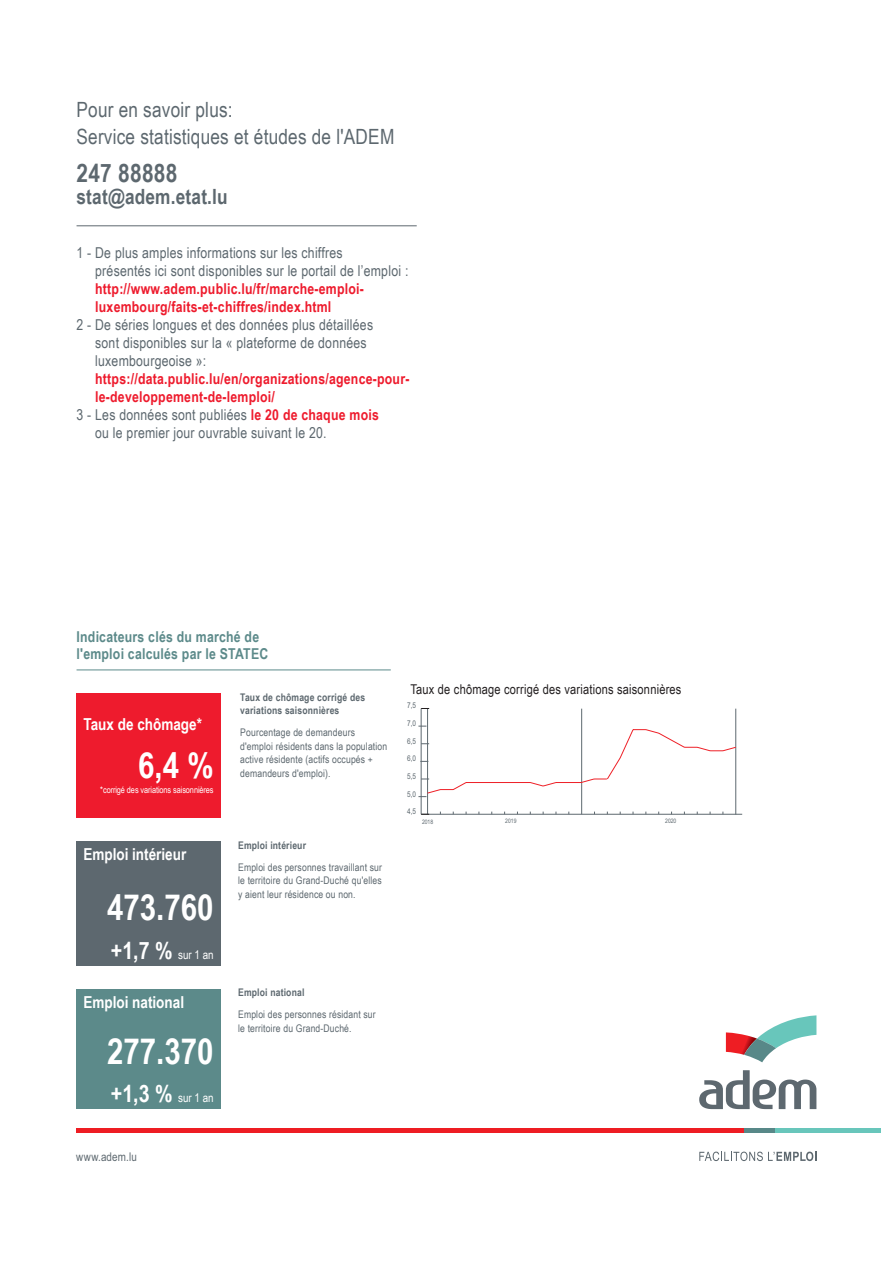
<style>
.page{position:relative;width:893px;height:1263px;background:#fff}
.page>*{position:absolute;margin:0;border:0;box-sizing:border-box;transform-origin:0 0}
.Highlights_-_Chiffre{font:700 36px "Arial Narrow";color:#fff}
.t1{font:700 25.5px "Arial Narrow";letter-spacing:.01em;color:#5d686f}
.t2{font:21px "Arial Narrow";letter-spacing:.01em;color:#5d686f}
.t3{font:700 21px "Arial Narrow";letter-spacing:.01em;color:#5d686f}
.Highlights_-_Titre{font:700 16.5px "Arial Narrow";color:#fff}
.Notes{font:15px/18px "Arial Narrow";letter-spacing:.015em;color:#5d686f}
._1_1_1__Titre{font:700 15px/16.5px "Arial Narrow";letter-spacing:.015em;color:#5c8a8a}
._1_1_1_1__Titre{font:13.5px "Arial Narrow";letter-spacing:.015em;color:#231f20}
.Highlights_-_Chiffre-2{font:12px "Arial Narrow";color:#fff}
.t4{font:12px "Arial Narrow";letter-spacing:.01em;color:#5d686f}
.Notes-2{font:10.5px/13.5px "Arial Narrow";letter-spacing:.015em;color:#5d686f}
.Notes-3{font:700 10.5px/12.8px "Arial Narrow";letter-spacing:.015em;color:#5d686f}
.Highlights_-_Body{font:9px "Arial Narrow";letter-spacing:-.01em;color:#fff}
.t5{font:7.8px "Arial Narrow";color:#5d686f}
.t6{font:6.15px "Arial Narrow";color:#5d686f}
.s1{font-weight:700;color:#ee1b2d}
.s2{font-weight:700;font-size:24px}
</style>
<div class="page">
<hr style="left:77px;top:226px;width:340px;height:1px;background:#5d686f">
<hr style="left:76px;top:1128px;width:668px;height:4px;background:#ee1d23">
<hr style="left:755px;top:1128px;width:126px;height:4px;background:#68c6bb">
<hr style="left:744px;top:1128px;width:31px;height:4px;background:#588888">
<svg style="left:699px;top:1070px;width:117px;height:39px"></svg>
<svg style="left:726px;top:1015px;width:90px;height:47px"></svg>
<svg style="left:699px;top:1151px;width:117px;height:10px"></svg>
<hr style="left:421px;top:814px;width:321px;height:1px;background:#5d686f">
<hr style="left:427px;top:708px;width:1px;height:106px;background:#5d686f">
<hr style="left:581px;top:709px;width:1px;height:105px;background:#5d686f">
<hr style="left:735px;top:709px;width:1px;height:105px;background:#5d686f">
<hr style="left:421px;top:708px;width:1px;height:106px;background:#5d686f">
<svg style="left:418px;top:726px;width:319px;height:71px"></svg>
<div style="left:77px;top:841px;width:144px;height:124px;background:#5d686f"></div>
<div style="left:77px;top:989px;width:144px;height:120px;background:#5c8a8a"></div>
<div style="left:77px;top:694px;width:144px;height:124px;background:#ee1b2d"></div>
<hr style="left:77px;top:669px;width:314px;height:1px;background:#5c8a8a">
<p class="t2" style="left:77px;top:95px;width:158px">Pour en savoir plus:</p>
<p class="t2" style="left:77px;top:121px;width:319px">Service statistiques et études de l'ADEM</p>
<p class="t1" style="left:77px;top:154px;width:102px">247 88888</p>
<p class="t3" style="left:77px;top:181px;width:153px">stat@adem.etat.lu</p>
<p class="Notes" style="left:95px;top:243px;width:315px;text-indent:-19px">1 - De plus amples informations sur les chiffres<br>présentés ici sont disponibles sur le portail de l’emploi : <span class="s1">http://www.adem.public.lu/fr/marche-emploi&shy;luxembourg/faits-et-chiffres/index.html</span></p>
<p class="Notes" style="left:95px;top:315px;width:316px;text-indent:-19px">2 - De séries longues et des données plus détaillées<br>sont disponibles sur la « plateforme de données luxembourgeoise »: <span class="s1">https://data.public.lu/en/organizations/agence-pour&shy;le-developpement-de-lemploi/</span></p>
<p class="Notes" style="left:95px;top:405px;width:285px;text-indent:-19px">3 - Les données sont publiées <span class="s1">le 20 de chaque mois </span>ou le premier jour ouvrable suivant le 20.</p>
<p class="_1_1_1__Titre" style="left:77px;top:628px;width:193px">Indicateurs clés du marché de l'emploi calculés par le STATEC</p>
<p class="Highlights_-_Titre" style="left:83px;top:712px;width:120px">Taux de chômage*</p>
<p class="Highlights_-_Chiffre" style="left:138px;top:738px;width:77px">6,4 %</p>
<p class="Highlights_-_Body" style="left:100px;top:783px;width:115px">*corrigé des variations saisonnières</p>
<p class="Highlights_-_Titre" style="left:83px;top:842px;width:105px">Emploi intérieur</p>
<p class="Highlights_-_Chiffre" style="left:107px;top:880px;width:108px">473.760</p>
<p class="Highlights_-_Chiffre-2" style="left:111px;top:946px;width:104px"><span class="s2">+1,7 %</span> sur 1 an</p>
<p class="Highlights_-_Titre" style="left:83px;top:989px;width:102px">Emploi national</p>
<p class="Highlights_-_Chiffre" style="left:107px;top:1024px;width:108px">277.370</p>
<p class="Highlights_-_Chiffre-2" style="left:111px;top:1089px;width:104px"><span class="s2">+1,3 %</span> sur 1 an</p>
<p class="t4" style="left:76px;top:1148px;width:62px">www.adem.lu</p>
<p class="Notes-3" style="left:240px;top:691px;width:127px">Taux de chômage corrigé des variations saisonnières</p>
<p class="Notes-2" style="left:240px;top:725px;width:149px">Pourcentage de demandeurs d'emploi résidents dans la population active résidente (actifs occupés + demandeurs d'emploi).</p>
<p class="Notes-3" style="left:238px;top:838px;width:69px">Emploi intérieur</p>
<p class="Notes-2" style="left:238px;top:860px;width:145px;text-align:justify">Emploi des personnes travaillant sur le territoire du Grand-Duché qu'elles y aient leur résidence ou non.</p>
<p class="Notes-3" style="left:238px;top:986px;width:68px">Emploi national</p>
<p class="Notes-2" style="left:238px;top:1007px;width:139px">Emploi des personnes résidant sur le territoire du Grand-Duché.</p>
<p class="_1_1_1_1__Titre" style="left:410px;top:679px;width:273px">Taux de chômage corrigé des variations saisonnières</p>
<p class="t5" style="left:407px;top:700px;width:10px">7,5</p>
<p class="t5" style="left:407px;top:717px;width:10px">7,0</p>
<p class="t5" style="left:407px;top:735px;width:10px">6,5</p>
<p class="t5" style="left:407px;top:753px;width:10px">6,0</p>
<p class="t5" style="left:407px;top:770px;width:10px">5,5</p>
<p class="t5" style="left:407px;top:788px;width:10px">5,0</p>
<p class="t5" style="left:407px;top:806px;width:10px">4,5</p>
<p class="t6" style="left:422px;top:817px;width:13px">2018</p>
<p class="t6" style="left:505px;top:816px;width:13px">2019</p>
<p class="t6" style="left:665px;top:816px;width:13px">2020</p>
</div>
